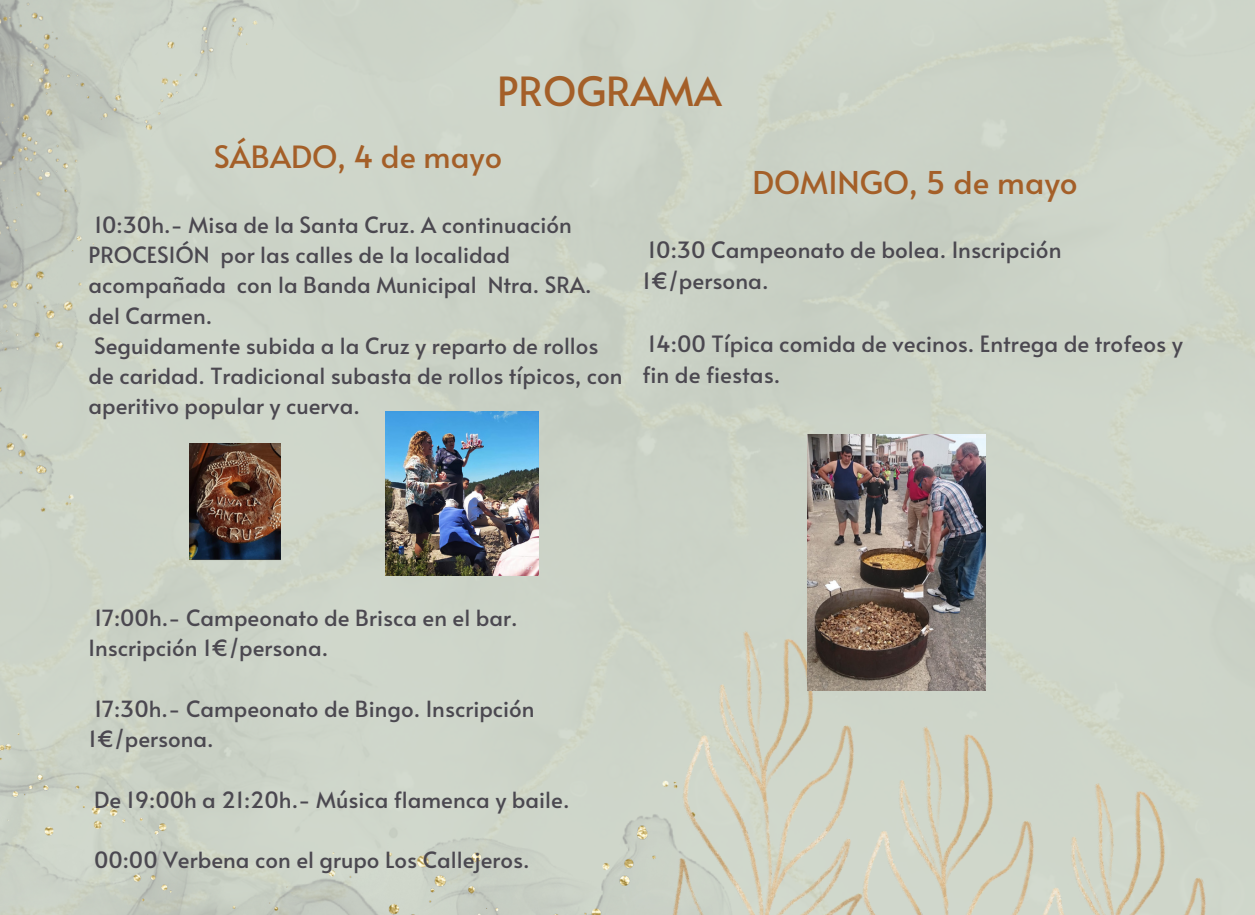
<style>
.page{position:relative;width:1255px;height:915px;background:#fff}
.page>*{position:absolute;margin:0;border:0;box-sizing:border-box;transform-origin:0 0}
.t1{font:40.2px "Alata";color:#a45f28}
.t2{font:31.35px "Alata";color:#a45f28}
.t3{font:30.6px "Alata";color:#a45f28}
.t4{font:22.35px/31.2px "Alata";color:#4b4850}
.t5{font:22.2px/30.3px "Alata";color:#4b4850}
</style>
<div class="page">
<div style="left:0;top:0;width:1254px;height:760px;background:#ccd4c8"></div>
<img style="left:0;top:703px;width:358px;height:212px">
<div style="left:358px;top:608px;width:628px;height:307px;background:#ced5c9"></div>
<img style="left:0;top:0;width:312px;height:600px">
<img style="left:538px;top:703px;width:628px;height:212px">
<img style="left:710px;top:760px;width:544px;height:155px">
<img style="left:385px;top:412px;width:153px;height:164px">
<img style="left:189px;top:443px;width:91px;height:120px">
<img style="left:807px;top:434px;width:178px;height:257px">
<p class="t1" style="left:497px;top:62px;width:226px">PROGRAMA</p>
<h2 class="t3" style="left:214px;top:134px;width:290px">SÁBADO, 4 de mayo</h2>
<p class="t5" style="left:89px;top:208px;width:504px">10:30h.- Misa de la Santa Cruz. A continuación PROCESIÓN por las calles de la localidad acompañada con la Banda Municipal Ntra. SRA. del Carmen.</p>
<p class="t5" style="left:89px;top:329px;width:535px">Seguidamente subida a la Cruz y reparto de rollos de caridad. Tradicional subasta de rollos típicos, con aperitivo popular y cuerva.</p>
<p class="t2" style="left:752px;top:160px;width:327px">DOMINGO, 5 de mayo</p>
<p class="t4" style="left:642px;top:233px;width:420px">10:30 Campeonato de bolea. Inscripción<br>1€/persona.</p>
<p class="t4" style="left:642px;top:327px;width:542px">14:00 Típica comida de vecinos. Entrega de trofeos y fin de fiestas.</p>
<h2 class="t5" style="left:89px;top:602px;width:430px">17:00h.- Campeonato de Brisca en el bar.<br>Inscripción 1€/persona.</h2>
<p class="t5" style="left:89px;top:692px;width:447px">17:30h.- Campeonato de Bingo. Inscripción<br>1€/persona.</p>
<p class="t5" style="left:94px;top:783px;width:477px">De 19:00h a 21:20h.- Música flamenca y baile.</p>
<p class="t5" style="left:94px;top:844px;width:437px">00:00 Verbena con el grupo Los Callejeros.</p>
</div>
